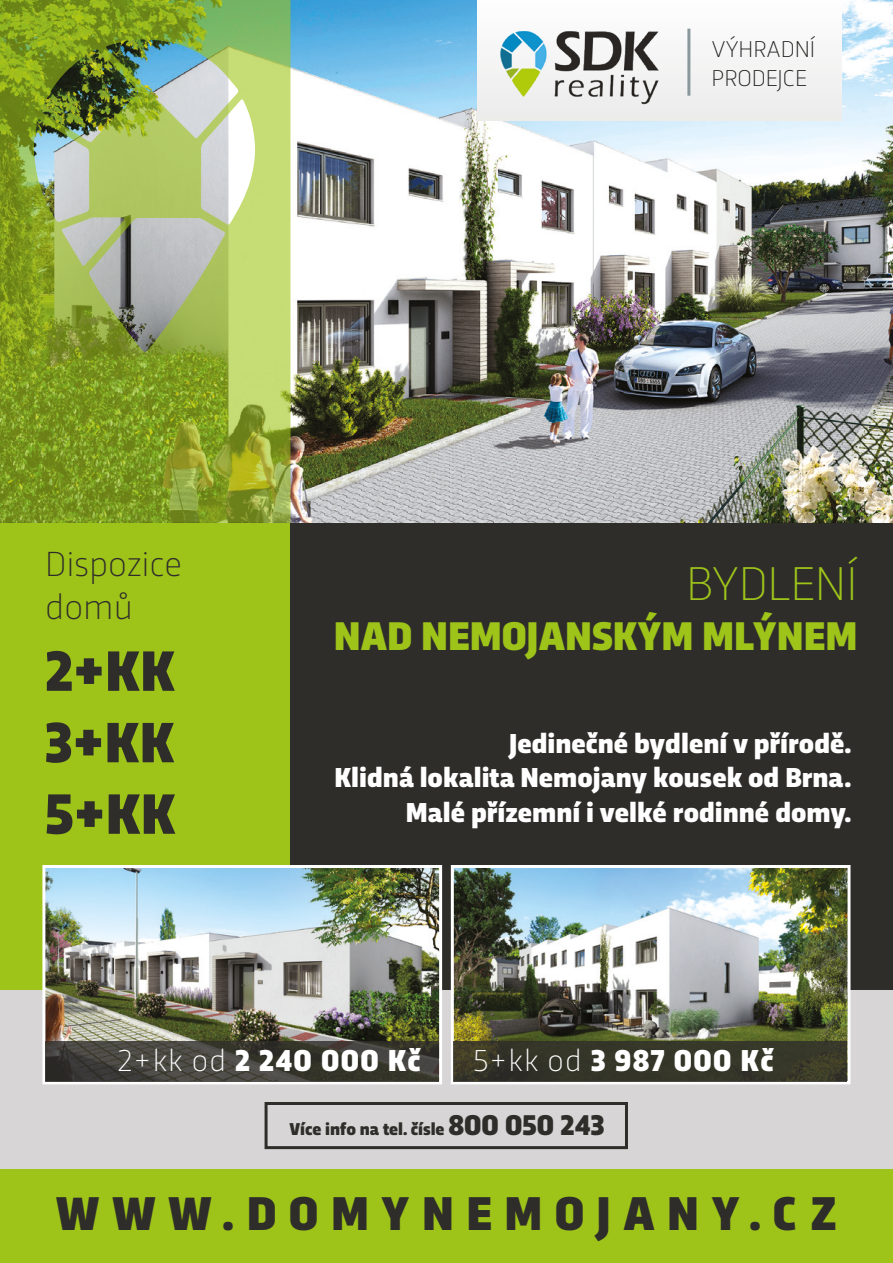
<style>
.page{position:relative;width:893px;height:1263px;background:#fff}
.page>*{position:absolute;margin:0;border:0;box-sizing:border-box;transform-origin:0 0}
.t1{font:900 59.55px/71.4px "Trasandina";color:#2f2d2a;text-align:justify}
.t2{font:900 49.65px "Trasandina";letter-spacing:.25em;color:#2f2d2a}
.t3{font:200 49.65px "Trasandina";color:#9ec41a}
.t4{font:900 42px "Trasandina";color:#9ec41a}
.t5{font:200 36.45px/43.8px "Trasandina";color:#2f2d2a}
.t6{font:900 31.65px "Trasandina";letter-spacing:.04em;color:#fff}
.t7{font:900 28.65px/34.5px "Trasandina";color:#fff;text-align:right}
.t8{font:200 24px/28.8px "Trasandina";color:#1d1d1b}
.t9{font:900 18px "Trasandina";color:#2f2d2a}
.s1{font-weight:200}
.s2{font-size:30px}
</style>
<div class="page">
<div style="left:0;top:522px;width:893px;height:741px;background:#d7d5d5"></div>
<img style="left:290px;top:0;width:603px;height:523px">
<div style="left:0;top:523px;width:290px;height:466px;background:#9ec41a"></div>
<div style="left:0;top:1169px;width:893px;height:94px;background:#9ec41a"></div>
<img style="left:0;top:0;width:290px;height:523px">
<div style="left:290px;top:523px;width:603px;height:466px;background:#2f2d2a"></div>
<img style="left:46px;top:869px;width:392px;height:172px">
<div style="left:42px;top:865px;width:400px;height:219px;border:3px solid #fff"></div>
<img style="left:455px;top:869px;width:391px;height:172px">
<div style="left:451px;top:865px;width:399px;height:219px;border:3px solid #fff"></div>
<div style="left:265px;top:1102px;width:363px;height:47px;border:3px solid #2f2d2a"></div>
<div style="left:478px;top:0;width:363px;height:121px;background:#f6f6f6"></div>
<img style="left:500px;top:31px;width:159px;height:74px">
<hr style="left:687px;top:29px;width:3px;height:67px;background:#88989b">
<svg style="left:453px;top:1041px;width:394px;height:40px;fill:#353628"></svg>
<svg style="left:45px;top:1041px;width:394px;height:40px"></svg>
<p class="t8" style="left:711px;top:33px;width:105px">VÝHRADNÍ<br>PRODEJCE</p>
<p class="t5" style="left:45px;top:539px;width:138px">Dispozice domů</p>
<h1 class="t1" style="left:45px;top:631px;width:132px">2+KK 3+KK 5+KK</h1>
<h2 class="t3" style="left:686px;top:548px;width:173px">BYDLENÍ</h2>
<h3 class="t4" style="left:334px;top:605px;width:525px">NAD NEMOJANSKÝM MLÝNEM</h3>
<p class="t7" style="left:334px;top:724px;width:519px">Jedinečné bydlení v přírodě.<br>Klidná lokalita Nemojany kousek od Brna.<br>Malé přízemní i velké rodinné domy.</p>
<p class="t6" style="left:118px;top:1038px;width:304px"><span class="s1">2+kk od</span> 2 240 000 Kč</p>
<p class="t6" style="left:473px;top:1038px;width:302px"><span class="s1">5+kk od</span> 3 987 000 Kč</p>
<p class="t9" style="left:289px;top:1116px;width:316px">Více info na tel. čísle <span class="s2">800 050 243</span></p>
<h2 class="t2" style="left:56px;top:1177px;width:782px">WWW.DOMYNEMOJANY.CZ</h2>
</div>
